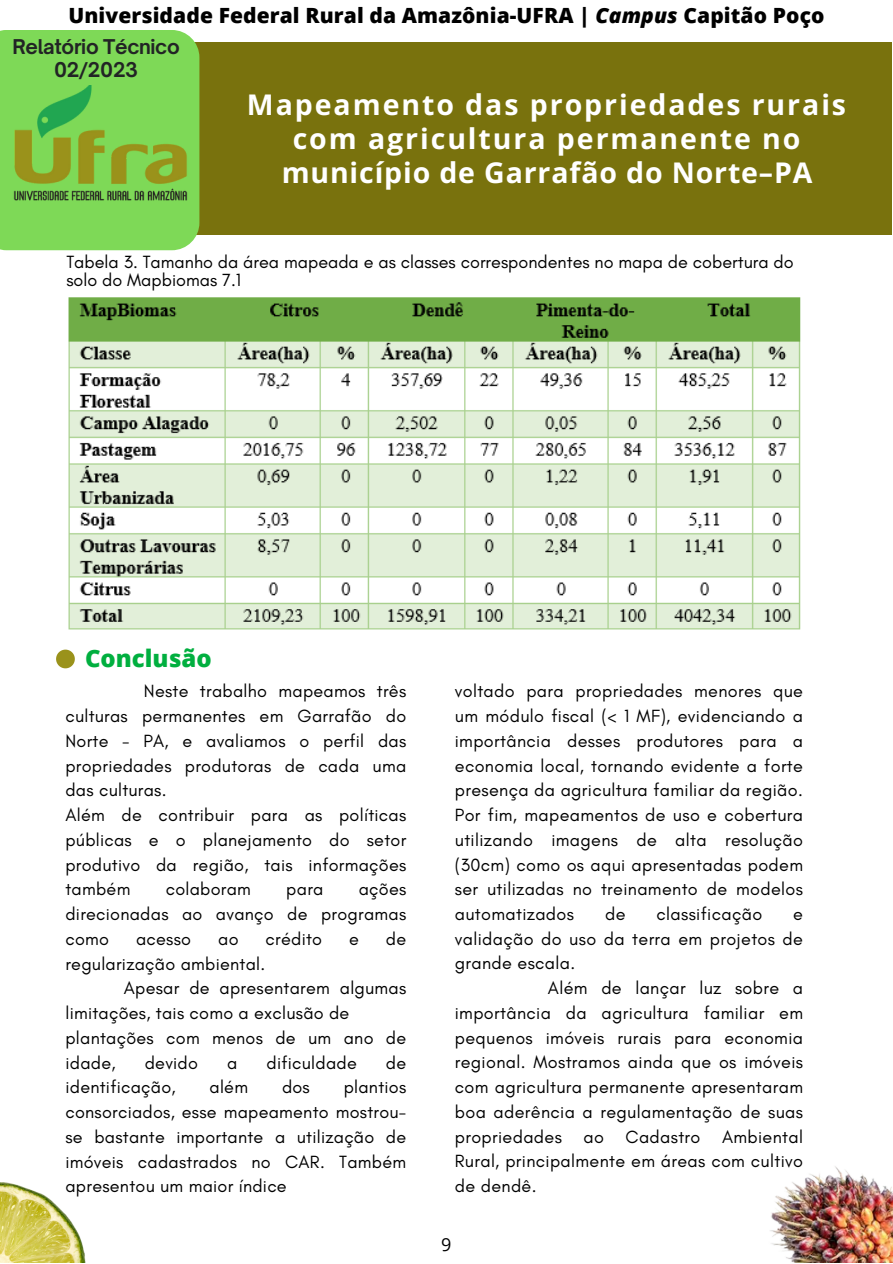
<style>
.page{position:relative;width:893px;height:1264px;background:#fff}
.page>*{position:absolute;margin:0;border:0;box-sizing:border-box;transform-origin:0 0}
.t1{font:700 28.5px/33.8px "Open Sans";letter-spacing:.07em;color:#fff;text-align:center}
.t2{font:700 28.5px "Open Sans";letter-spacing:.03em;color:#fff}
.t3{font:800 24px "Open Sans";color:#00af3f}
.t4{font:800 21px "Open Sans";letter-spacing:.005em;color:#000}
.t5{font:700 19.5px/22.5px "Open Sauce One";letter-spacing:-.015em;color:#222425;text-align:center}
.t6{font:18px/24.8px "Glacial Indifference";letter-spacing:.015em;color:#000;text-align:justify}
.t7{font:18px "Open Sans";color:#000}
.s1{font-style:italic}
</style>
<div class="page">
<div style="left:178px;top:43px;width:714px;height:192px;background:#79720d"></div>
<div style="left:0;top:30px;width:199px;height:220px;background:#7ed957"></div>
<img style="left:2px;top:86px;width:188px;height:123px">
<svg style="left:56px;top:649px;width:19px;height:19px"></svg>
<img style="left:0;top:1182px;width:85px;height:80px">
<img style="left:68px;top:297px;width:733px;height:333px">
<img style="left:770px;top:1166px;width:122px;height:96px">
<p class="t4" style="left:68px;top:1px;width:757px">Universidade Federal Rural da Amazônia-UFRA | <span class="s1">Campus</span> Capitão Poço</p>
<p class="t5" style="left:13px;top:36px;width:169px">Relatório Técnico<br>02/2023</p>
<p class="t1" style="left:247px;top:87px;width:600px">Mapeamento das propriedades rurais com agricultura permanente no</p>
<p class="t2" style="left:282px;top:152px;width:532px">município de Garrafão do Norte–PA</p>
<p class="t6" style="left:66px;top:252px;width:728px;line-height:18px">Tabela 3. Tamanho da área mapeada e as classes correspondentes no mapa de cobertura do solo do Mapbiomas 7.1</p>
<p class="t3" style="left:85px;top:641px;width:128px">Conclusão</p>
<p class="t6" style="left:65px;top:678px;width:342px;text-indent:78px">Neste trabalho mapeamos três culturas permanentes em Garrafão do Norte - PA, e avaliamos o perfil das propriedades produtoras de cada uma das culturas.</p>
<p class="t6" style="left:65px;top:802px;width:342px">Além de contribuir para as políticas públicas e o planejamento do setor produtivo da região, tais informações também</p>
<p class="t6" style="left:166px;top:876px;width:87px">colaboram</p>
<p class="t6" style="left:286px;top:876px;width:39px">para</p>
<p class="t6" style="left:65px;top:876px;width:342px;text-indent:293px">ações direcionadas ao avanço de programas como</p>
<p class="t6" style="left:136px;top:926px;width:57px">acesso</p>
<p class="t6" style="left:218px;top:926px;width:22px">ao</p>
<p class="t6" style="left:265px;top:926px;width:58px">crédito</p>
<p class="t6" style="left:349px;top:926px;width:11px">e</p>
<p class="t6" style="left:386px;top:926px;width:22px">de</p>
<p class="t6" style="left:65px;top:950px;width:201px">regularização ambiental.</p>
<p class="t6" style="left:65px;top:975px;width:342px;text-indent:58px">Apesar de apresentarem algumas limitações, tais como a exclusão de</p>
<p class="t6" style="left:65px;top:1025px;width:342px">plantações com menos de um ano de idade,</p>
<p class="t6" style="left:145px;top:1049px;width:55px">devido</p>
<p class="t6" style="left:227px;top:1049px;width:12px">a</p>
<p class="t6" style="left:266px;top:1049px;width:92px">dificuldade</p>
<p class="t6" style="left:386px;top:1049px;width:22px">de</p>
<p class="t6" style="left:65px;top:1074px;width:112px">identificação,</p>
<p class="t6" style="left:209px;top:1074px;width:40px">além</p>
<p class="t6" style="left:282px;top:1074px;width:29px">dos</p>
<p class="t6" style="left:65px;top:1074px;width:342px;text-indent:278px">plantios consorciados, esse mapeamento mostrou&shy;se bastante importante a utilização de imóveis cadastrados no CAR. Também apresentou um maior índice</p>
<p class="t6" style="left:455px;top:678px;width:349px">voltado para propriedades menores que um módulo fiscal (&lt; 1 MF), evidenciando a importância desses produtores para a economia local, tornando evidente a forte presença da agricultura familiar da região.</p>
<p class="t6" style="left:455px;top:802px;width:350px">Por fim, mapeamentos de uso e cobertura utilizando imagens de alta resolução (30cm) como os aqui apresentadas podem ser utilizadas no treinamento de modelos automatizados</p>
<p class="t6" style="left:605px;top:901px;width:22px">de</p>
<p class="t6" style="left:656px;top:901px;width:107px">classificação</p>
<p class="t6" style="left:455px;top:901px;width:349px;text-indent:338px">e validação do uso da terra em projetos de grande escala.</p>
<p class="t6" style="left:455px;top:975px;width:350px;text-indent:93px">Além de lançar luz sobre a importância da agricultura familiar em pequenos imóveis rurais para economia regional. Mostramos ainda que os imóveis com agricultura permanente apresentaram boa aderência a regulamentação de suas propriedades ao Cadastro Ambiental Rural, principalmente em áreas com cultivo de dendê.</p>
<p class="t7" style="left:441px;top:1231px;width:12px">9</p>
</div>
